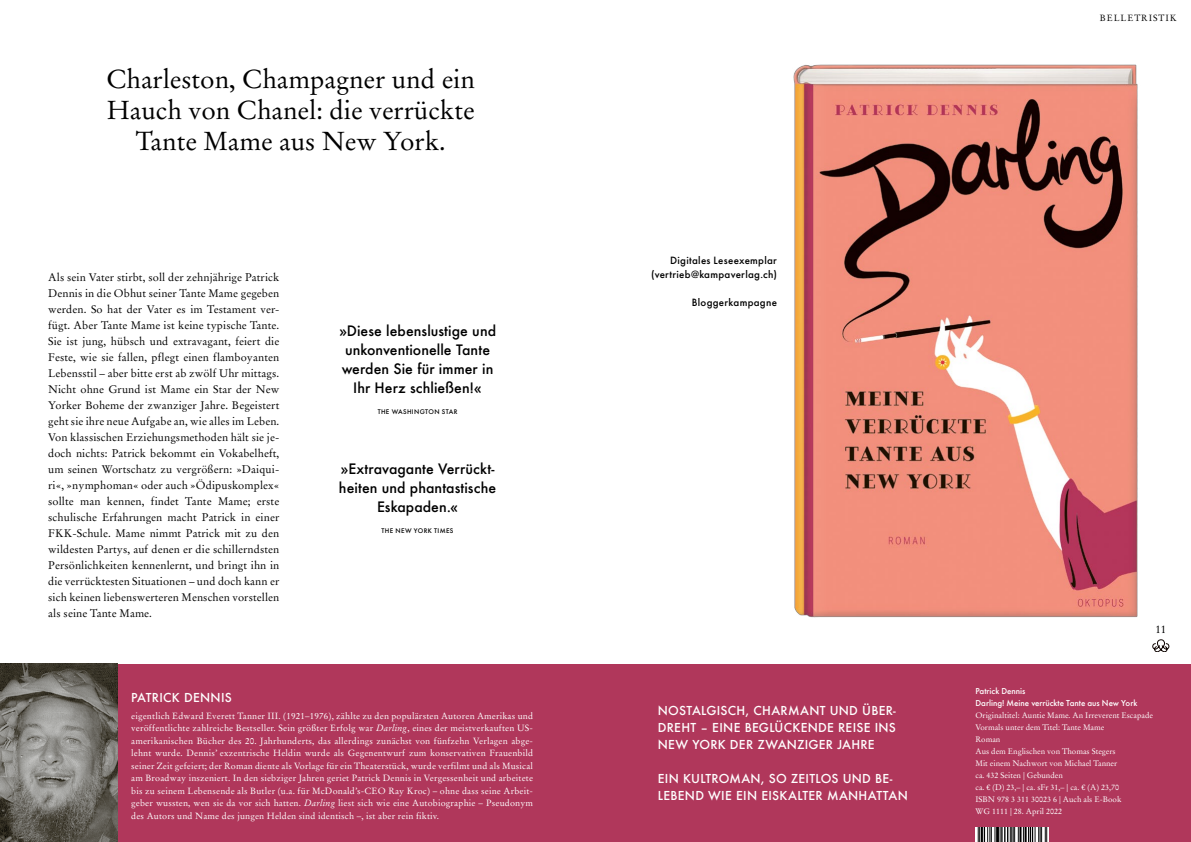
<style>
.page{position:relative;width:1191px;height:842px;background:#b0375b}
.page>*{position:absolute;margin:0;border:0;box-sizing:border-box;transform-origin:0 0}
.t1{font:26px/31px "Stempel Garamond LT Pro";color:#000;text-align:center}
.t2{font:500 14px/19px "Futura";letter-spacing:.005em;color:#000;text-align:center}
.t3{font:500 12px/17px "Futura";letter-spacing:.025em;color:#fff;text-align:justify}
.t4{font:11px/16px "Stempel Garamond LT Pro";letter-spacing:.01em;color:#000;text-align:justify}
.t5{font:500 11px/14px "Futura PT";letter-spacing:.025em;color:#000;text-align:right}
.t6{font:9px/12.5px "Stempel Garamond LT Pro";letter-spacing:.02em;color:#fff;text-align:justify}
.t7{font:500 9px/12px "Futura PT";color:#fff}
.t8{font:9px "Stempel Garamond LT Pro";letter-spacing:.1em;color:#000}
.t9{font:8px/12px "Stempel Garamond LT Pro";color:#fff}
.t10{font:500 7px "Futura PT";letter-spacing:.05em;color:#000}
.s1{font-style:italic}
</style>
<div class="page">
<div style="left:0;top:0;width:1191px;height:663px;background:#fff"></div>
<img style="left:0;top:663px;width:117px;height:179px">
<img style="left:793px;top:64px;width:345px;height:554px">
<svg style="left:975px;top:828px;width:74px;height:14px"></svg>
<svg style="left:978px;top:828px;width:69px;height:14px"></svg>
<svg style="left:1152px;top:640px;width:17px;height:12px"></svg>
<h1 class="t1" style="left:106px;top:64px;width:370px">Charleston, Champagner und ein<br>Hauch von Chanel: die verrückte<br>Tante Mame aus New York.</h1>
<p class="t4" style="left:48px;top:269px;width:233px">Als sein Vater stirbt, soll der zehnjährige Patrick Dennis in die Obhut seiner Tante Mame gegeben werden. So hat der Vater es im Testament ver&shy;fügt. Aber Tante Mame ist keine typische Tante.<br>Sie ist jung, hübsch und extravagant, feiert die Feste, wie sie fallen, pflegt einen flamboyanten Lebensstil – aber bitte erst ab zwölf Uhr mittags.<br>Nicht ohne Grund ist Mame ein Star der New Yorker Boheme der zwanziger Jahre. Begeistert geht sie ihre neue Aufgabe an, wie alles im Leben.<br>Von klassischen Erziehungsmethoden hält sie je&shy;doch nichts: Patrick bekommt ein Vokabelheft, um seinen Wortschatz zu vergrößern: »Daiqui&shy;ri«, »nymphoman« oder auch »Ödipuskomplex« sollte man kennen, findet Tante Mame; erste schulische Erfahrungen macht Patrick in einer FKK-Schule. Mame nimmt Patrick mit zu den wildesten Partys, auf denen er die schillerndsten Persönlichkeiten kennenlernt, und bringt ihn in die verrücktesten Situationen – und doch kann er sich keinen liebenswerteren Menschen vorstellen als seine Tante Mame.</p>
<p class="t3" style="left:131px;top:689px;width:102px">PATRICK DENNIS</p>
<p class="t2" style="left:339px;top:321px;width:159px">»Diese lebenslustige und unkonventionelle Tante werden Sie für immer in<br>Ihr Herz schließen!«</p>
<p class="t10" style="left:378px;top:408px;width:81px">THE WASHINGTON STAR</p>
<p class="t2" style="left:339px;top:459px;width:159px">»Extravagante Verrückt&shy;heiten und phantastische<br>Eskapaden.«</p>
<p class="t10" style="left:381px;top:526px;width:73px">THE NEW YORK TIMES</p>
<p class="t6" style="left:131px;top:709px;width:403px">eigentlich Edward Everett Tanner III. (1921–1976), zählte zu den populärsten Autoren Amerikas und veröffentlichte zahlreiche Bestseller. Sein größter Erfolg war <span class="s1">Darling</span>, eines der meistverkauften US&shy;amerikanischen Bücher des 20. Jahrhunderts, das allerdings zunächst von fünfzehn Verlagen abge&shy;lehnt wurde. Dennis’ exzentrische Heldin wurde als Gegenentwurf zum konservativen Frauenbild seiner Zeit gefeiert; der Roman diente als Vorlage für ein Theaterstück, wurde verfilmt und als Musical am Broadway inszeniert. In den siebziger Jahren geriet Patrick Dennis in Vergessenheit und arbeitete bis zu seinem Lebensende als Butler (u.a. für McDonald’s-CEO Ray Kroc) – ohne dass seine Arbeit&shy;geber wussten, wen sie da vor sich hatten. <span class="s1">Darling</span> liest sich wie eine Autobiographie – Pseudonym des Autors und Name des jungen Helden sind identisch –, ist aber rein fiktiv.</p>
<p class="t5" style="left:651px;top:253px;width:127px">Digitales Leseexemplar (vertrieb@kampaverlag.ch)</p>
<p class="t5" style="left:691px;top:295px;width:87px">Bloggerkampagne</p>
<p class="t8" style="left:1099px;top:12px;width:78px">BELLETRISTIK</p>
<p class="t3" style="left:658px;top:702px;width:239px">NOSTALGISCH, CHARMANT UND ÜBER-DREHT – EINE BEGLÜCKENDE REISE INS NEW YORK DER ZWANZIGER JAHRE</p>
<p class="t3" style="left:658px;top:770px;width:251px">EIN KULTROMAN, SO ZEITLOS UND BE-<br>LEBEND WIE EIN EISKALTER MANHATTAN</p>
<p class="t4" style="left:1155px;top:621px;width:12px">11</p>
<p class="t7" style="left:975px;top:685px;width:163px">Patrick Dennis<br>Darling! Meine verrückte Tante aus New York</p>
<p class="t9" style="left:975px;top:709px;width:179px">Originaltitel: Auntie Mame. An Irreverent Escapade<br>Vormals unter dem Titel: Tante Mame<br>Roman<br>Aus dem Englischen von Thomas Stegers<br>Mit einem Nachwort von Michael Tanner<br>ca. 432 Seiten | Gebunden<br>ca. € (D) 23,– | ca. sFr 31,– | ca. € (A) 23,70<br>ISBN 978 3 311 30023 6 | Auch als E-Book<br>WG 1111 | 28. April 2022</p>
</div>
